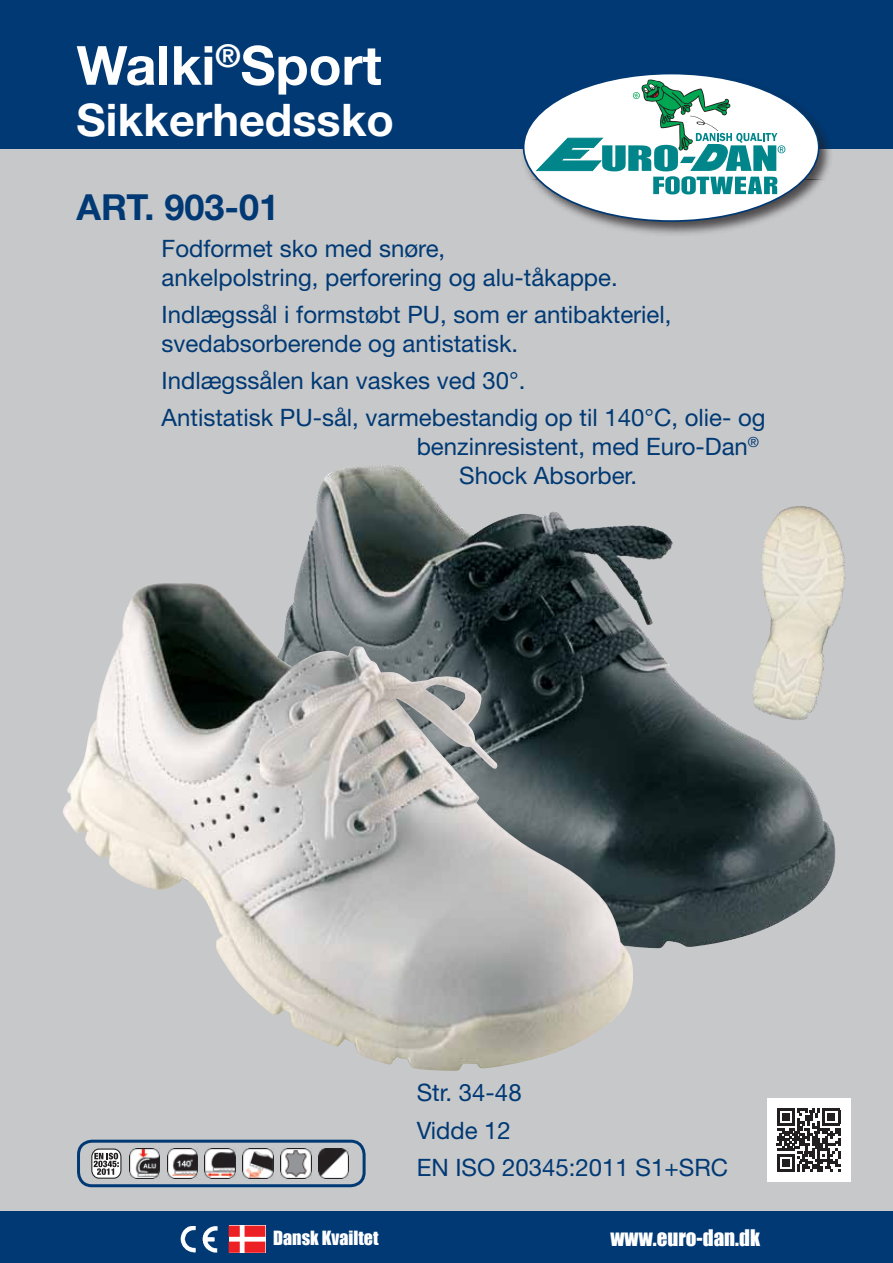
<style>
.page{position:relative;width:893px;height:1263px;background:#fff}
.page>*{position:absolute;margin:0;border:0;box-sizing:border-box;transform-origin:0 0}
.t1{font:700 54px "Helvetica Neue";color:#fff}
.t2{font:700 45px "Helvetica Neue";color:#fff}
.t3{font:700 36px "Helvetica Neue";color:#003974}
.t4{font:24px/28.8px "Helvetica Neue";color:#003974}
.t5{font:21px "Impact";color:#fff}
.t6{font:18px "Impact";color:#fff}
</style>
<div class="page">
<div style="left:0;top:43px;width:893px;height:1177px;background:#c7c8ca"></div>
<div style="left:0;top:1211px;width:893px;height:52px;background:#003974"></div>
<div style="left:0;top:0;width:893px;height:149px;background:#003974"></div>
<img style="left:522px;top:77px;width:308px;height:157px">
<div style="left:524px;top:74px;width:295px;height:147px;background:#fff;border-radius:50%"></div>
<svg style="left:535px;top:79px;width:250px;height:115px"></svg>
<img style="left:181px;top:1226px;width:36px;height:26px">
<div style="left:229px;top:1225px;width:36px;height:28px;background:#fff"></div>
<div style="left:245px;top:1241px;width:20px;height:12px;background:#ed2024;border:2px solid #ed2024"></div>
<div style="left:245px;top:1225px;width:20px;height:12px;background:#ed2024;border:2px solid #ed2024"></div>
<div style="left:229px;top:1241px;width:11px;height:12px;background:#ed2024;border:2px solid #ed2024"></div>
<div style="left:229px;top:1225px;width:11px;height:12px;background:#ed2024;border:2px solid #ed2024"></div>
<div style="left:767px;top:1098px;width:83px;height:84px;background:#fff"></div>
<svg style="left:777px;top:1108px;width:63px;height:63px"></svg>
<img style="left:296px;top:465px;width:540px;height:484px">
<img style="left:63px;top:583px;width:570px;height:488px">
<img style="left:752px;top:507px;width:94px;height:213px">
<div style="left:77px;top:1140px;width:289px;height:47px;border:3px solid #003974;border-radius:14px"></div>
<img style="left:281px;top:1148px;width:30px;height:31px">
<img style="left:205px;top:1148px;width:30px;height:31px">
<img style="left:243px;top:1148px;width:30px;height:31px">
<img style="left:167px;top:1148px;width:30px;height:31px">
<img style="left:319px;top:1148px;width:30px;height:31px">
<svg style="left:92px;top:1149px;width:29px;height:29px"></svg>
<div style="left:91px;top:1148px;width:30px;height:31px;border:1px solid #231f20;border-radius:8px"></div>
<svg style="left:94px;top:1153px;width:25px;height:22px"></svg>
<img style="left:129px;top:1148px;width:30px;height:31px">
<h1 class="t1" style="left:77px;top:32px;width:307px">Walki<sup>®</sup>Sport</h1>
<h2 class="t2" style="left:77px;top:92px;width:319px">Sikkerhedssko</h2>
<h3 class="t3" style="left:77px;top:184px;width:204px">ART. 903-01</h3>
<p class="t4" style="left:162px;top:233px;width:458px">Fodformet sko med snøre,<br>ankelpolstring, perforering og alu-tåkappe.</p>
<p class="t4" style="left:162px;top:300px;width:511px">Indlægssål i formstøbt PU, som er antibakteriel, svedabsorberende og antistatisk.</p>
<p class="t4" style="left:162px;top:361px;width:605px;line-height:37.3px">Indlægssålen kan vaskes ved 30°.<br>Antistatisk PU-sål, varmebestandig op til 140°C, olie- og</p>
<p class="t4" style="left:459px;top:432px;width:301px;text-indent:-43px">benzinresistent, med Euro-Dan<sup>®<br></sup>Shock Absorber.</p>
<p class="t4" style="left:417px;top:1073px;width:313px;line-height:37.3px">Str. 34-48<br>Vidde 12<br>EN ISO 20345:2011 S1+SRC</p>
<p class="t6" style="left:273px;top:1224px;width:107px">Dansk Kvailtet</p>
<p class="t5" style="left:611px;top:1221px;width:151px">www.euro-dan.dk</p>
</div>
